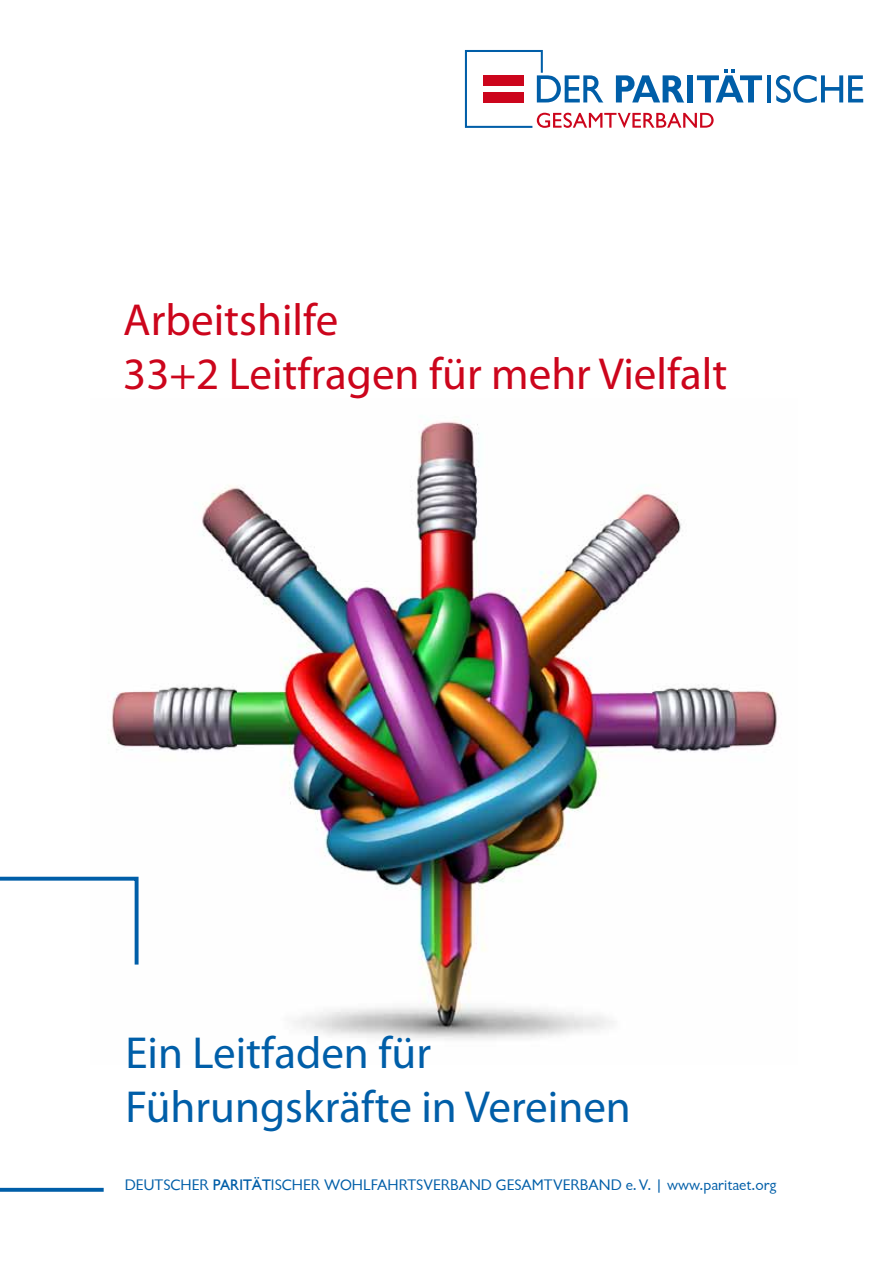
<style>
.page{position:relative;width:893px;height:1263px;background:#fff}
.page>*{position:absolute;margin:0;border:0;box-sizing:border-box;transform-origin:0 0}
.t1{font:45px/54px "Myriad Pro";color:#cc051c}
.t2{font:45px/54px "Myriad Pro";color:#005ea8}
.t3{font:15.75px "Chantilly";color:#005ea8}
.s1{font-weight:500}
</style>
<div class="page">
<img style="left:90px;top:420px;width:687px;height:620px">
<hr style="left:767px;top:75px;width:4px;height:27px;background:#005ea8">
<svg style="left:776px;top:75px;width:87px;height:28px"></svg>
<svg style="left:465px;top:50px;width:297px;height:78px"></svg>
<svg style="left:0;top:877px;width:139px;height:315px"></svg>
<h1 class="t1" style="left:123px;top:292px;width:606px">Arbeitshilfe<br>33+2 Leitfragen für mehr Vielfalt</h1>
<h1 class="t2" style="left:125px;top:1025px;width:507px">Ein Leitfaden für<br>Führungskräfte in Vereinen</h1>
<p class="t3" style="left:125px;top:1176px;width:653px">DEUTSCHER <span class="s1">parität</span>ISCHER WOHLFAHRTSVERBAND GESAMTVERBAND E. V. | WWW.PARITAET.ORG</p>
</div>
